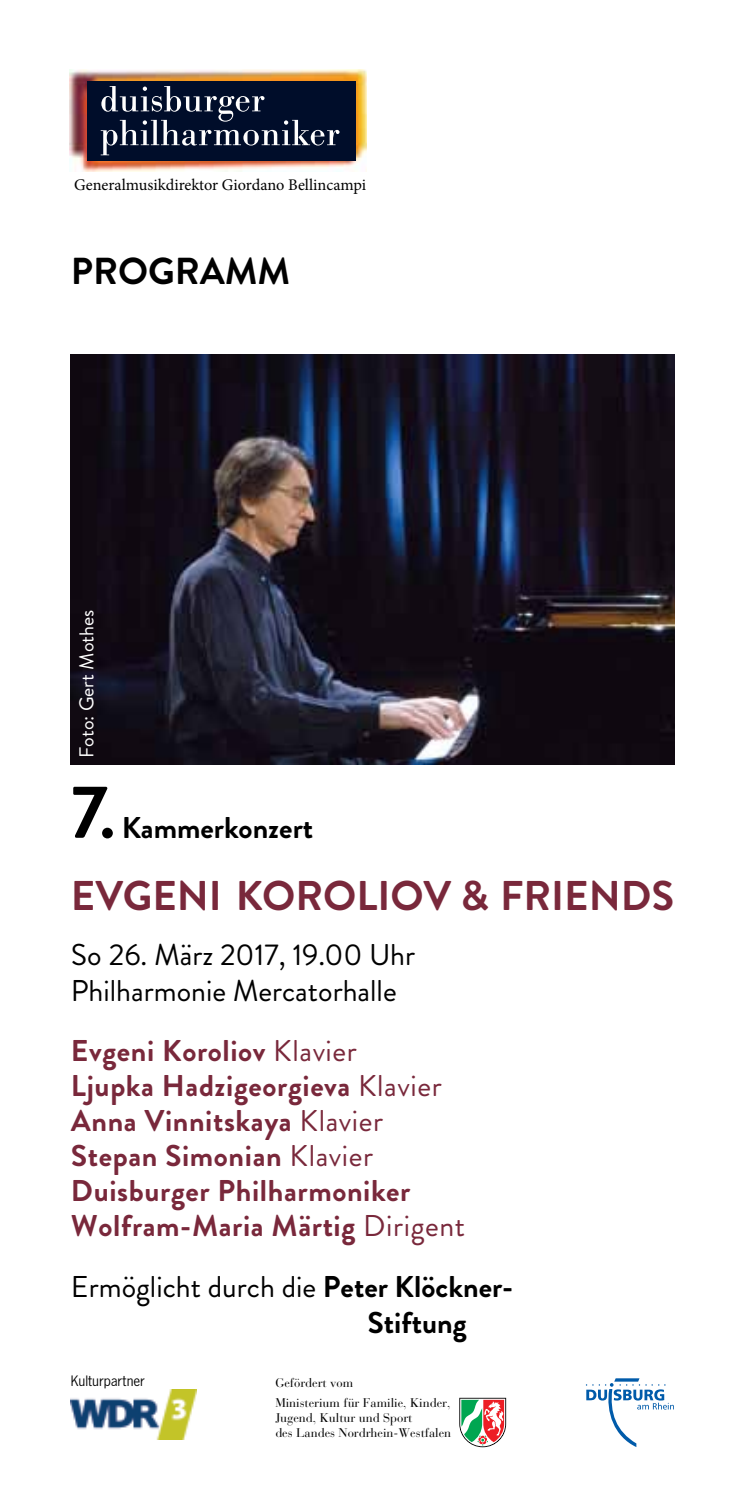
<style>
.page{position:relative;width:745px;height:1489px;background:#fff}
.page>*{position:absolute;margin:0;border:0;box-sizing:border-box;transform-origin:0 0}
.t1{font:700 41.5px "Brandon";color:#79283b}
.t2{font:700 37.5px "Brandon";color:#000}
.t3{font:700 30px/35px "Brandon";letter-spacing:.02em;color:#79283b}
.t4{font:700 30px/36px "Brandon";color:#000}
.t5{font:30px/36px "Brandon";color:#000}
.t6{font:20px "Brandon";color:#fff}
.t7{font:16.25px "Minion Pro";letter-spacing:-.005em;color:#000}
.t8{font:15px "News Gothic BQ";color:#000}
.t9{font:12.5px/20px "Bauer Bodoni Std";color:#000}
.s1{font-size:75px}
.s2{font-size:65px}
.s3{font-weight:400}
</style>
<div class="page">
<img style="left:69px;top:69px;width:297px;height:102px">
<div style="left:87px;top:81px;width:268px;height:79px;background:#000d2a"></div>
<svg style="left:101px;top:86px;width:238px;height:69px"></svg>
<svg style="left:459px;top:1397px;width:47px;height:49px"></svg>
<svg style="left:585px;top:1378px;width:88px;height:68px"></svg>
<img style="left:71px;top:1389px;width:125px;height:49px">
<img style="left:71px;top:354px;width:602px;height:410px">
<p class="t7" style="left:74px;top:173px;width:293px">Generalmusikdirektor Giordano Bellincampi</p>
<p class="t2" style="left:71px;top:244px;width:221px">PROGRAMM</p>
<p class="t6" style="left:73px;top:757px;width:149px;rotate:-90deg">Foto: Gert Mothes</p>
<p class="t4" style="left:71px;top:809px;width:243px"><span class="s1">7</span><span class="s2">.</span> Kammerkonzert</p>
<h1 class="t1" style="left:71px;top:866px;width:604px">EVGENI KOROLIOV &amp; FRIENDS</h1>
<p class="t5" style="left:71px;top:937px;width:345px">So 26. März 2017, 19.00 Uhr<br>Philharmonie Mercatorhalle</p>
<p class="t3" style="left:71px;top:1033px;width:395px">Evgeni Koroliov <span class="s3">Klavier<br></span>Ljupka Hadzigeorgieva <span class="s3">Klavier<br></span>Anna Vinnitskaya <span class="s3">Klavier<br></span>Stepan Simonian <span class="s3">Klavier<br></span>Duisburger Philharmoniker<br>Wolfram-Maria Märtig <span class="s3">Dirigent</span></p>
<p class="t4" style="left:367px;top:1269px;width:147px;text-indent:-296px"><span class="s3">Ermöglicht durch die</span> Peter Klöckner-<br>Stiftung</p>
<p class="t8" style="left:71px;top:1372px;width:75px">Kulturpartner</p>
<p class="t9" style="left:275px;top:1372px;width:177px">Gefördert vom<br>Ministerium für Familie, Kinder,</p>
<p class="t9" style="left:275px;top:1410px;width:177px;line-height:15px">Jugend, Kultur und Sport<br>des Landes Nordrhein-Westfalen</p>
</div>
